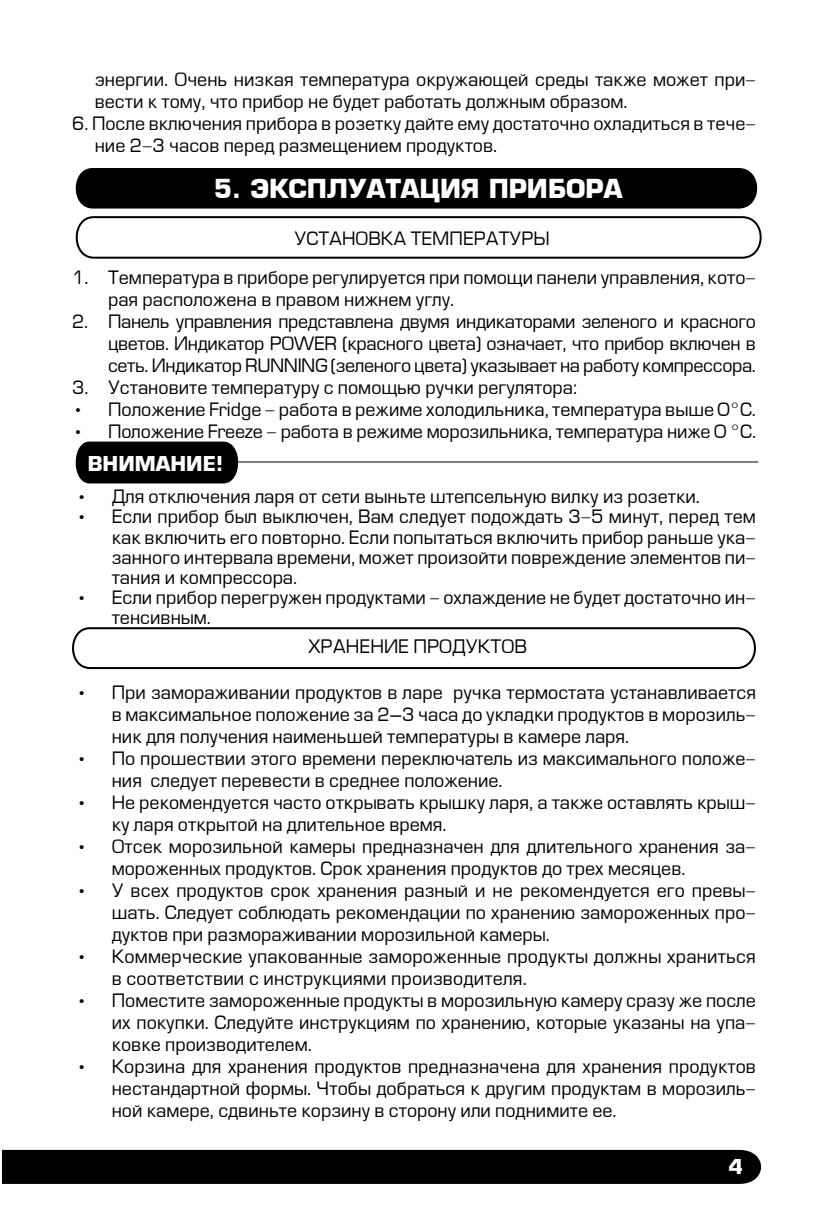
<style>
.page{position:relative;width:828px;height:1214px;background:#fff}
.page>*{position:absolute;margin:0;border:0;box-sizing:border-box;transform-origin:0 0}
.t1{font:700 25.6px "Europe";color:#fff}
.t2{font:700 20px "Europe";color:#fff}
.t3{font:700 20px "Europe";color:#fff}
.t4{font:18.2px "Europe Normal";color:#000}
.t5{font:18px/22px "Europe Normal";color:#000}
</style>
<div class="page">
<div style="left:2px;top:1149px;width:759px;height:34px;background:#000"></div>
<div style="left:75px;top:168px;width:683px;height:40px;background:#000"></div>
<svg style="left:75px;top:216px;width:687px;height:43px"></svg>
<hr style="left:238px;top:461px;width:520px;height:1px;background:#000">
<svg style="left:75px;top:441px;width:168px;height:42px;background:#141414"></svg>
<svg style="left:72px;top:627px;width:684px;height:43px"></svg>
<p class="t5" style="left:95px;top:69px;width:663px">энергии. Очень низкая температура окружающей среды также может при&shy;вести к тому, что прибор не будет работать должным образом.</p>
<p class="t5" style="left:95px;top:113px;width:663px;text-indent:-23px">6. После включения прибора в розетку дайте ему достаточно охладиться в тече&shy;ние 2-3 часов перед размещением продуктов.</p>
<h1 class="t1" style="left:214px;top:174px;width:410px">5. ЭКСПЛУАТАЦИЯ ПРИБОРА</h1>
<p class="t5" style="left:294px;top:228px;width:257px">УСТАНОВКА ТЕМПЕРАТУРЫ</p>
<p class="t5" style="left:108px;top:267px;width:649px;text-indent:-36px">1. Температура в приборе регулируется при помощи панели управления, кото&shy;рая расположена в правом нижнем углу.</p>
<p class="t5" style="left:108px;top:311px;width:649px;text-align:justify;text-indent:-36px">2. Панель управления представлена двумя индикаторами зеленого и красного цветов. Индикатор POWER (красного цвета) означает, что прибор включен в сеть. Индикатор RUNNING (зеленого цвета) указывает на работу компрессора.</p>
<p class="t5" style="left:72px;top:377px;width:506px">3. Установите температуру с помощью ручки регулятора:</p>
<p class="t5" style="left:72px;top:399px;width:685px">• Положение Fridge - работа в режиме холодильника, температура выше 0°С.</p>
<p class="t5" style="left:72px;top:421px;width:685px">• Положение Freeze - работа в режиме морозильника, температура ниже 0 °С.</p>
<p class="t2" style="left:88px;top:452px;width:137px">ВНИМАНИЕ!</p>
<p class="t5" style="left:76px;top:486px;width:626px">• Для отключения ларя от сети выньте штепсельную вилку из розетки.</p>
<p class="t5" style="left:112px;top:507px;width:646px;line-height:20px;text-align:justify;text-indent:-36px">• Если прибор был выключен, Вам следует подождать 3-5 минут, перед тем как включить его повторно. Если попытаться включить прибор раньше ука&shy;занного интервала времени, может произойти повреждение элементов пи&shy;тания и компрессора.</p>
<p class="t5" style="left:112px;top:587px;width:646px;line-height:20px;text-indent:-36px">• Если прибор перегружен продуктами - охлаждение не будет достаточно ин&shy;тенсивным.</p>
<p class="t4" style="left:308px;top:636px;width:220px">ХРАНЕНИЕ ПРОДУКТОВ</p>
<p class="t5" style="left:112px;top:682px;width:646px;text-align:justify;text-indent:-36px">• При замораживании продуктов в ларе ручка термостата устанавливается в максимальное положение за 2–3 часа до укладки продуктов в морозиль&shy;ник для получения наименьшей температуры в камере ларя.</p>
<p class="t5" style="left:112px;top:748px;width:646px;text-indent:-36px">• По прошествии этого времени переключатель из максимального положе&shy;ния следует перевести в среднее положение.</p>
<p class="t5" style="left:112px;top:792px;width:646px;text-indent:-36px">• Не рекомендуется часто открывать крышку ларя, а также оставлять крыш&shy;ку ларя открытой на длительное время.</p>
<p class="t5" style="left:112px;top:836px;width:645px;text-indent:-36px">• Отсек морозильной камеры предназначен для длительного хранения за&shy;мороженных продуктов. Срок хранения продуктов до трех месяцев.</p>
<p class="t5" style="left:112px;top:880px;width:646px;text-align:justify;text-indent:-36px">• У всех продуктов срок хранения разный и не рекомендуется его превы&shy;шать. Следует соблюдать рекомендации по хранению замороженных про&shy;дуктов при размораживании морозильной камеры.</p>
<p class="t5" style="left:112px;top:946px;width:646px;text-indent:-36px">• Коммерческие упакованные замороженные продукты должны храниться в соответствии с инструкциями производителя.</p>
<p class="t5" style="left:112px;top:990px;width:646px;text-align:justify;text-indent:-36px">• Поместите замороженные продукты в морозильную камеру сразу же после их покупки. Следуйте инструкциям по хранению, которые указаны на упа&shy;ковке производителем.</p>
<p class="t5" style="left:112px;top:1056px;width:646px;text-align:justify;text-indent:-36px">• Корзина для хранения продуктов предназначена для хранения продуктов нестандартной формы. Чтобы добраться к другим продуктам в морозиль&shy;ной камере, сдвиньте корзину в сторону или поднимите ее.</p>
<p class="t3" style="left:728px;top:1154px;width:16px">4</p>
</div>
